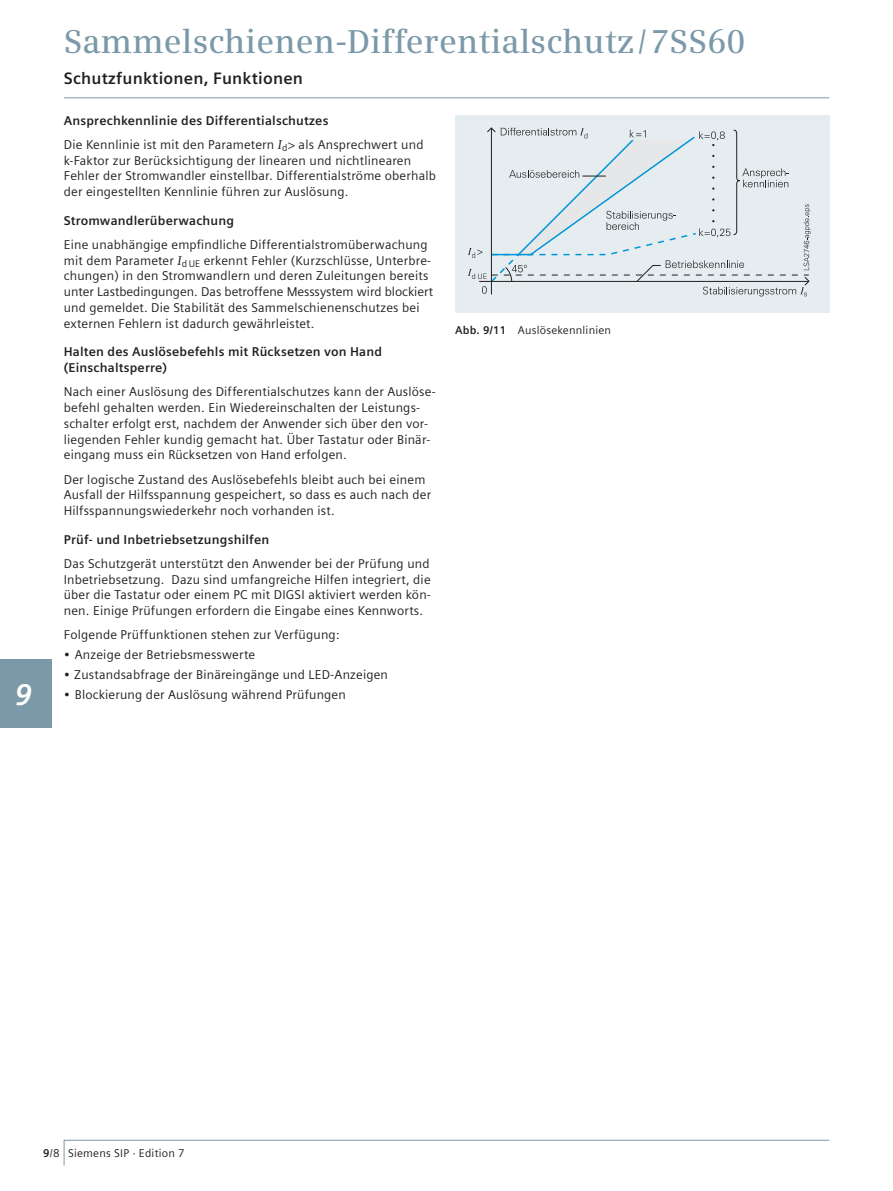
<style>
.page{position:relative;width:893px;height:1191px;background:#fff}
.page>*{position:absolute;margin:0;border:0;box-sizing:border-box;transform-origin:0 0}
.t1{font:600 33px "Siemens Serif";letter-spacing:.005em;color:#7b99a9}
.t2{font:italic 700 30px "Siemens Sans";color:#fff}
.t3{font:700 16.5px "Siemens Sans";letter-spacing:.015em;color:#231f20}
.t4{font:12.75px/15.8px "Siemens Sans";letter-spacing:.015em;color:#231f20}
.t5{font:700 12.75px/15.8px "Siemens Sans";letter-spacing:.015em;color:#231f20}
.t6{font:11.25px "Siemens Sans";letter-spacing:.02em;color:#231f20}
.s1{font-weight:700}
.s2{font-family:"Siemens Serif";font-style:italic}
</style>
<div class="page">
<hr style="left:64px;top:97px;width:765px;height:1px;background:#7b99a9">
<svg style="left:63px;top:1139px;width:767px;height:27px"></svg>
<div style="left:455px;top:115px;width:374px;height:198px;background:#e5edf1"></div>
<svg style="left:468px;top:127px;width:342px;height:169px"></svg>
<div style="left:0;top:659px;width:51px;height:68px;background:#7b99a9"></div>
<p class="t2" style="left:15px;top:682px;width:19px">9</p>
<p class="t1" style="left:64px;top:28px;width:683px">Sammelschienen-Differentialschutz / 7SS60</p>
<p class="t3" style="left:64px;top:71px;width:241px">Schutzfunktionen, Funktionen</p>
<p class="t4" style="left:64px;top:109px;width:361px;line-height:24.3px"><span class="s1">Ansprechkennlinie des Differentialschutzes<br></span>Die Kennlinie ist mit den Parametern <span class="s2">I</span><sub>d</sub>&gt; als Ansprechwert und</p>
<p class="t4" style="left:64px;top:153px;width:374px">k-Faktor zur Berücksichtigung der linearen und nichtlinearen<br>Fehler der Stromwandler einstellbar. Differentialströme oberhalb der eingestellten Kennlinie führen zur Auslösung.</p>
<p class="t4" style="left:64px;top:209px;width:365px;line-height:24.3px"><span class="s1">Stromwandlerüberwachung<br></span>Eine unabhängige empfindliche Differentialstromüberwachung</p>
<p class="t4" style="left:64px;top:253px;width:371px">mit dem Parameter <span class="s2">I</span><sub>d</sub> <sub>UE</sub> erkennt Fehler (Kurzschlüsse, Unterbre&shy;chungen) in den Stromwandlern und deren Zuleitungen bereits unter Lastbedingungen. Das betroffene Messsystem wird blockiert und gemeldet. Die Stabilität des Sammelschienenschutzes bei externen Fehlern ist dadurch gewährleistet.</p>
<p class="t5" style="left:64px;top:345px;width:320px">Halten des Auslösebefehls mit Rücksetzen von Hand (Einschaltsperre)</p>
<p class="t4" style="left:64px;top:385px;width:373px">Nach einer Auslösung des Differentialschutzes kann der Auslöse&shy;befehl gehalten werden. Ein Wiedereinschalten der Leistungs&shy;schalter erfolgt erst, nachdem der Anwender sich über den vor&shy;liegenden Fehler kundig gemacht hat. Über Tastatur oder Binär&shy;eingang muss ein Rücksetzen von Hand erfolgen.</p>
<p class="t4" style="left:64px;top:472px;width:369px">Der logische Zustand des Auslösebefehls bleibt auch bei einem<br>Ausfall der Hilfsspannung gespeichert, so dass es auch nach der<br>Hilfsspannungswiederkehr noch vorhanden ist.</p>
<p class="t4" style="left:64px;top:528px;width:367px;line-height:24.3px"><span class="s1">Prüf- und Inbetriebsetzungshilfen<br></span>Das Schutzgerät unterstützt den Anwender bei der Prüfung und</p>
<p class="t4" style="left:64px;top:572px;width:369px;text-align:justify">Inbetriebsetzung. Dazu sind umfangreiche Hilfen integriert, die über die Tastatur oder einem PC mit DIGSI aktiviert werden kön&shy;nen. Einige Prüfungen erfordern die Eingabe eines Kennworts.</p>
<p class="t4" style="left:64px;top:628px;width:277px">Folgende Prüffunktionen stehen zur Verfügung:</p>
<p class="t4" style="left:64px;top:648px;width:193px">• Anzeige der Betriebsmesswerte</p>
<p class="t4" style="left:64px;top:668px;width:326px">• Zustandsabfrage der Binäreingänge und LED-Anzeigen</p>
<p class="t4" style="left:64px;top:688px;width:284px">• Blockierung der Auslösung während Prüfungen</p>
<p class="t6" style="left:455px;top:326px;width:158px"><span class="s1">Abb. 9/11</span> Auslösekennlinien</p>
<p class="t6" style="left:43px;top:1148px;width:143px"><span class="s1">9</span>/8 Siemens SIP · Edition 7</p>
</div>
